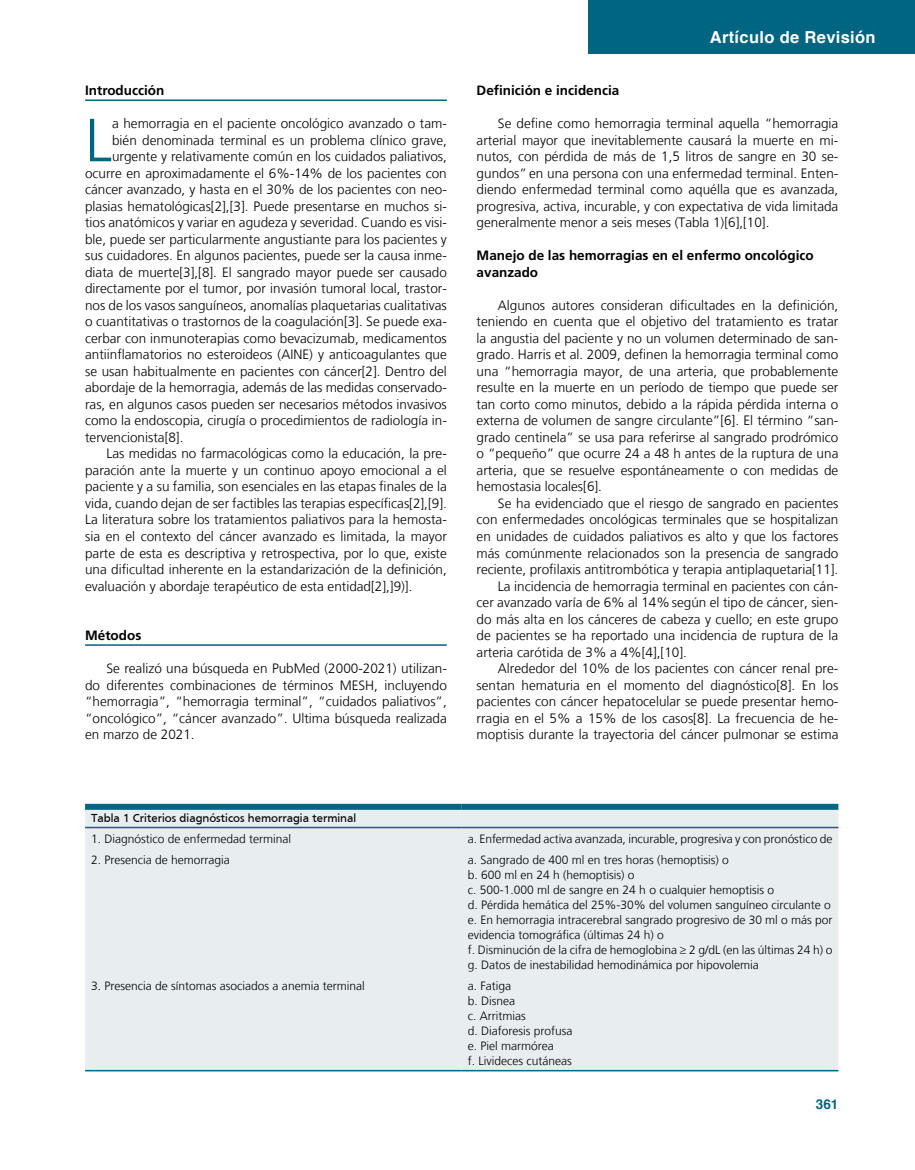
<style>
.page{position:relative;width:915px;height:1170px;background:#fff}
.page>*{position:absolute;margin:0;border:0;box-sizing:border-box;transform-origin:0 0}
.t1{font:300 60.75px "Frutiger LT";color:#006580}
.t2{font:700 16.5px "Helvetica";letter-spacing:.02em;color:#fff}
.No_Spacing{font:300 13.5px/16.5px "Frutiger LT";color:#000;text-align:justify}
.No_Spacing-2{font:700 13.5px/16.5px "Frutiger";color:#000}
.t3{font:700 13.5px "Helvetica";color:#006580}
._3tabla-corresponden{font:300 12px/15px "Frutiger LT";color:#000}
._3tabla-corresponden-2{font:12px "Frutiger";color:#000}
</style>
<div class="page">
<div style="left:588px;top:0;width:326px;height:54px;background:#006580"></div>
<hr style="left:85px;top:99px;width:361px;height:2px;background:#006580">
<hr style="left:85px;top:644px;width:361px;height:1px;background:#006580">
<div style="left:85px;top:809px;width:753px;height:260px;background:#e8edf0"></div>
<div style="left:85px;top:803px;width:376px;height:6px;background:#006580"></div>
<div style="left:461px;top:803px;width:377px;height:6px;background:#006580"></div>
<hr style="left:85px;top:826px;width:376px;height:2px;background:#006580">
<hr style="left:461px;top:826px;width:377px;height:2px;background:#006580">
<hr style="left:85px;top:1069px;width:376px;height:2px;background:#006580">
<hr style="left:461px;top:1069px;width:377px;height:2px;background:#006580">
<p class="No_Spacing-2" style="left:85px;top:82px;width:81px">Introducción</p>
<p class="t1" style="left:85px;top:106px;width:28px">L</p>
<p class="No_Spacing" style="left:112px;top:115px;width:336px">a hemorragia en el paciente oncológico avanzado o tam-</p>
<p class="No_Spacing" style="left:112px;top:132px;width:336px">bién denominada terminal es un problema clínico grave,</p>
<p class="No_Spacing" style="left:112px;top:148px;width:336px">urgente y relativamente común en los cuidados paliativos,</p>
<p class="No_Spacing" style="left:85px;top:165px;width:363px">ocurre en aproximadamente el 6%-14% de los pacientes con</p>
<p class="No_Spacing" style="left:85px;top:181px;width:363px">cáncer avanzado, y hasta en el 30% de los pacientes con neo-</p>
<p class="No_Spacing" style="left:85px;top:198px;width:363px">plasias hematológicas[2],[3]. Puede presentarse en muchos si-</p>
<p class="No_Spacing" style="left:85px;top:214px;width:363px">tios anatómicos y variar en agudeza y severidad. Cuando es visi-</p>
<p class="No_Spacing" style="left:85px;top:231px;width:363px">ble, puede ser particularmente angustiante para los pacientes y</p>
<p class="No_Spacing" style="left:85px;top:247px;width:363px">sus cuidadores. En algunos pacientes, puede ser la causa inme-</p>
<p class="No_Spacing" style="left:85px;top:264px;width:363px">diata de muerte[3],[8]. El sangrado mayor puede ser causado</p>
<p class="No_Spacing" style="left:85px;top:280px;width:363px">directamente por el tumor, por invasión tumoral local, trastor-</p>
<p class="No_Spacing" style="left:85px;top:297px;width:363px">nos de los vasos sanguíneos, anomalías plaquetarias cualitativas</p>
<p class="No_Spacing" style="left:85px;top:313px;width:363px">o cuantitativas o trastornos de la coagulación[3]. Se puede exa-</p>
<p class="No_Spacing" style="left:85px;top:330px;width:363px">cerbar con inmunoterapias como bevacizumab, medicamentos</p>
<p class="No_Spacing" style="left:85px;top:346px;width:363px">antiinflamatorios no esteroideos (AINE) y anticoagulantes que</p>
<p class="No_Spacing" style="left:85px;top:363px;width:363px">se usan habitualmente en pacientes con cáncer[2]. Dentro del</p>
<p class="No_Spacing" style="left:85px;top:379px;width:363px">abordaje de la hemorragia, además de las medidas conservado-</p>
<p class="No_Spacing" style="left:85px;top:396px;width:363px">ras, en algunos casos pueden ser necesarios métodos invasivos</p>
<p class="No_Spacing" style="left:85px;top:412px;width:363px">como la endoscopia, cirugía o procedimientos de radiología in-</p>
<p class="No_Spacing" style="left:85px;top:429px;width:100px">tervencionista[8].</p>
<p class="No_Spacing" style="left:85px;top:445px;width:363px;text-indent:21px">Las medidas no farmacológicas como la educación, la pre&shy;paración ante la muerte y un continuo apoyo emocional a el paciente y a su familia, son esenciales en las etapas finales de la vida, cuando dejan de ser factibles las terapias específicas[2],[9].<br>La literatura sobre los tratamientos paliativos para la hemosta&shy;sia en el contexto del cáncer avanzado es limitada, la mayor parte de esta es descriptiva y retrospectiva, por lo que, existe una dificultad inherente en la estandarización de la definición, evaluación y abordaje terapéutico de esta entidad[2],]9)].</p>
<p class="No_Spacing-2" style="left:85px;top:627px;width:58px">Métodos</p>
<p class="No_Spacing" style="left:85px;top:660px;width:363px;text-indent:21px">Se realizó una búsqueda en PubMed (2000-2021) utilizan&shy;do diferentes combinaciones de términos MESH, incluyendo “hemorragia”, “hemorragia terminal”, “cuidados paliativos”, “oncológico”, “cáncer avanzado”. Ultima búsqueda realizada en marzo de 2021.</p>
<p class="t2" style="left:709px;top:24px;width:167px">Artículo de Revisión</p>
<p class="No_Spacing-2" style="left:476px;top:82px;width:144px">Definición e incidencia</p>
<p class="No_Spacing" style="left:476px;top:115px;width:363px;text-indent:21px">Se define como hemorragia terminal aquella “hemorragia arterial mayor que inevitablemente causará la muerte en mi&shy;nutos, con pérdida de más de 1,5 litros de sangre en 30 se&shy;gundos” en una persona con una enfermedad terminal. Enten&shy;diendo enfermedad terminal como aquélla que es avanzada, progresiva, activa, incurable, y con expectativa de vida limitada generalmente menor a seis meses (Tabla 1)[6],[10].</p>
<p class="No_Spacing-2" style="left:476px;top:247px;width:338px">Manejo de las hemorragias en el enfermo oncológico avanzado</p>
<p class="No_Spacing" style="left:476px;top:297px;width:363px;text-indent:21px">Algunos autores consideran dificultades en la definición, teniendo en cuenta que el objetivo del tratamiento es tratar la angustia del paciente y no un volumen determinado de san&shy;grado. Harris et al. 2009, definen la hemorragia terminal como una “hemorragia mayor, de una arteria, que probablemente resulte en la muerte en un período de tiempo que puede ser tan corto como minutos, debido a la rápida pérdida interna o externa de volumen de sangre circulante”[6]. El término “san&shy;grado centinela” se usa para referirse al sangrado prodrómico o “pequeño” que ocurre 24 a 48 h antes de la ruptura de una arteria, que se resuelve espontáneamente o con medidas de hemostasia locales[6].</p>
<p class="No_Spacing" style="left:476px;top:495px;width:363px;text-indent:21px">Se ha evidenciado que el riesgo de sangrado en pacientes con enfermedades oncológicas terminales que se hospitalizan en unidades de cuidados paliativos es alto y que los factores más comúnmente relacionados son la presencia de sangrado reciente, profilaxis antitrombótica y terapia antiplaquetaria[11].</p>
<p class="No_Spacing" style="left:476px;top:577px;width:363px;text-indent:21px">La incidencia de hemorragia terminal en pacientes con cán&shy;cer avanzado varía de 6% al 14%según el tipo de cáncer, sien&shy;do más alta en los cánceres de cabeza y cuello; en este grupo de pacientes se ha reportado una incidencia de ruptura de la arteria carótida de 3% a 4%[4],[10].</p>
<p class="No_Spacing" style="left:476px;top:660px;width:363px;text-indent:21px">Alrededor del 10% de los pacientes con cáncer renal pre&shy;sentan hematuria en el momento del diagnóstico[8]. En los pacientes con cáncer hepatocelular se puede presentar hemo&shy;rragia en el 5% a 15% de los casos[8]. La frecuencia de he&shy;moptisis durante la trayectoria del cáncer pulmonar se estima</p>
<p class="_3tabla-corresponden-2" style="left:91px;top:810px;width:266px">Tabla 1 Criterios diagnósticos hemorragia terminal</p>
<p class="_3tabla-corresponden" style="left:91px;top:831px;width:202px">1. Diagnóstico de enfermedad terminal</p>
<p class="_3tabla-corresponden" style="left:467px;top:831px;width:366px">a. Enfermedad activa avanzada, incurable, progresiva y con pronóstico de</p>
<p class="_3tabla-corresponden" style="left:91px;top:852px;width:140px">2. Presencia de hemorragia</p>
<p class="_3tabla-corresponden" style="left:467px;top:852px;width:262px">a. Sangrado de 400 ml en tres horas (hemoptisis) o</p>
<p class="_3tabla-corresponden" style="left:467px;top:867px;width:168px">b. 600 ml en 24 h (hemoptisis) o</p>
<p class="_3tabla-corresponden" style="left:467px;top:882px;width:308px">c. 500-1.000 ml de sangre en 24 h o cualquier hemoptisis o</p>
<p class="_3tabla-corresponden" style="left:467px;top:897px;width:364px">d. Pérdida hemática del 25%-30% del volumen sanguíneo circulante o</p>
<p class="_3tabla-corresponden" style="left:467px;top:912px;width:366px">e. En hemorragia intracerebral sangrado progresivo de 30 ml o más por evidencia tomográfica (últimas 24 h) o</p>
<p class="_3tabla-corresponden" style="left:467px;top:942px;width:366px">f. Disminución de la cifra de hemoglobina ≥ 2 g/dL (en las últimas 24 h) o</p>
<p class="_3tabla-corresponden" style="left:467px;top:957px;width:292px">g. Datos de inestabilidad hemodinámica por hipovolemia</p>
<p class="_3tabla-corresponden" style="left:91px;top:978px;width:275px">3. Presencia de síntomas asociados a anemia terminal</p>
<p class="_3tabla-corresponden" style="left:467px;top:978px;width:45px">a. Fatiga</p>
<p class="_3tabla-corresponden" style="left:467px;top:993px;width:49px">b. Disnea</p>
<p class="_3tabla-corresponden" style="left:467px;top:1008px;width:59px">c. Arritmias</p>
<p class="_3tabla-corresponden" style="left:467px;top:1023px;width:106px">d. Diaforesis profusa</p>
<p class="_3tabla-corresponden" style="left:467px;top:1038px;width:87px">e. Piel marmórea</p>
<p class="_3tabla-corresponden" style="left:467px;top:1053px;width:105px">f. Livideces cutáneas</p>
<p class="t3" style="left:815px;top:1093px;width:24px">361</p>
</div>
